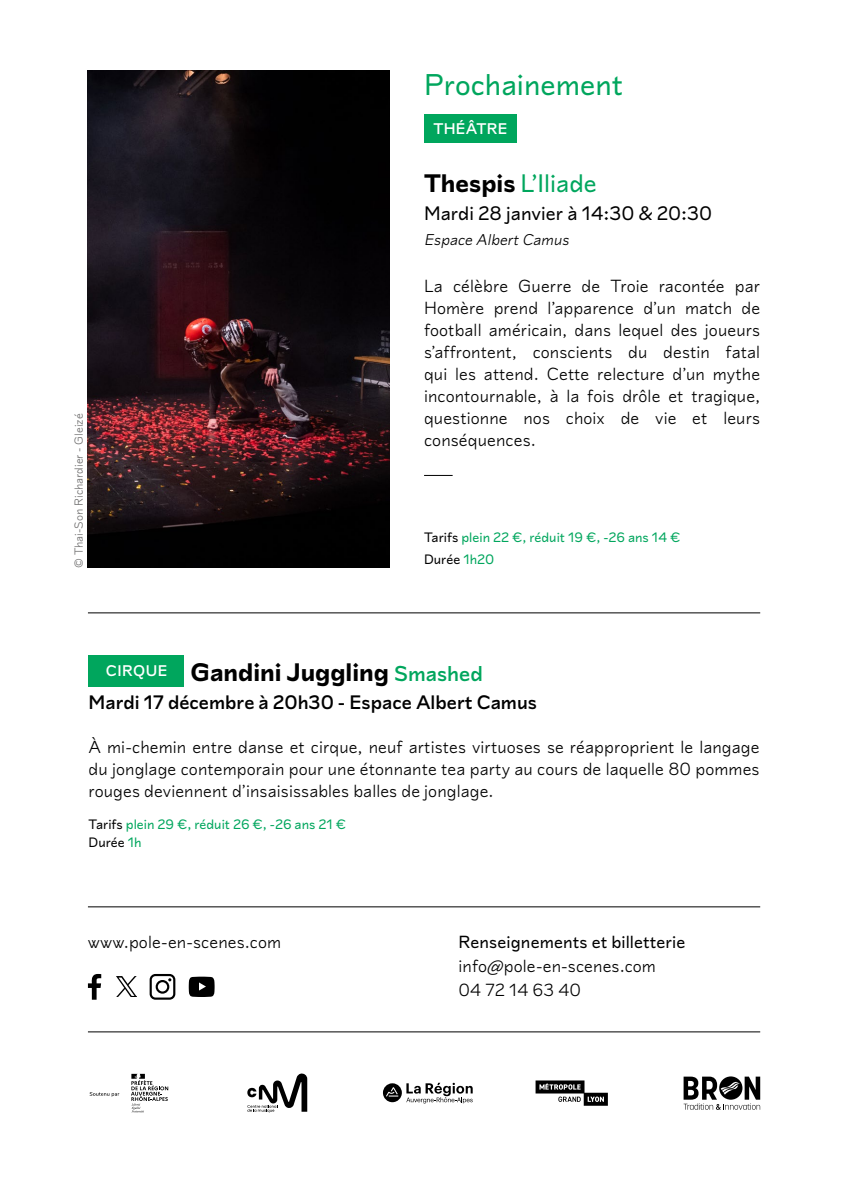
<style>
.page{position:relative;width:851px;height:1191px;background:#fff}
.page>*{position:absolute;margin:0;border:0;box-sizing:border-box;transform-origin:0 0}
.t1{font:30.8px "Lyyra Standard";color:#00a65d}
.t2{font:700 26px "Lyyra Standard";color:#000}
.t3{font:26px "Lyyra Standard";color:#00a65d}
.t4{font:500 20px "Lyyra Standard";color:#000}
.t5{font:20px "Lyyra Standard";color:#000}
.t6{font:300 18px/22px "Lyyra Standard";letter-spacing:.005em;color:#000;text-align:justify}
.t7{font:18px "Lyyra Standard";letter-spacing:.005em;color:#000}
.t8{font:italic 300 16px "Lyyra Standard";color:#000}
.t9{font:500 15.8px "Lyyra Standard";letter-spacing:.01em;color:#fff}
.t10{font:14px/18px "Lyyra Standard";color:#00a65d}
.t11{font:300 12px "Lyyra Standard";color:#706f6f}
.s1{font-weight:700;color:#000}
.s2{color:#000}
.s3{font-weight:500;font-size:22px;color:#00a65d}
</style>
<div class="page">
<svg style="left:189px;top:976px;width:25px;height:21px"></svg>
<svg style="left:88px;top:974px;width:13px;height:25px"></svg>
<svg style="left:149px;top:974px;width:27px;height:26px"></svg>
<hr style="left:88px;top:906px;width:672px;height:1px;background:#000">
<hr style="left:88px;top:1031px;width:672px;height:1px;background:#000">
<img style="left:88px;top:71px;width:301px;height:496px">
<hr style="left:88px;top:612px;width:672px;height:1px;background:#000">
<div style="left:88px;top:655px;width:96px;height:31px;background:#00a65d"></div>
<img style="left:117px;top:976px;width:20px;height:20px">
<div style="left:424px;top:114px;width:92px;height:29px;background:#00a65d"></div>
<svg style="left:424px;top:475px;width:28px;height:1px"></svg>
<svg style="left:383px;top:1082px;width:89px;height:21px"></svg>
<svg style="left:535px;top:1080px;width:72px;height:25px"></svg>
<svg style="left:683px;top:1076px;width:77px;height:33px"></svg>
<svg style="left:90px;top:1092px;width:29px;height:4px"></svg>
<svg style="left:131px;top:1073px;width:37px;height:39px"></svg>
<svg style="left:247px;top:1073px;width:60px;height:39px"></svg>
<p class="t11" style="left:72px;top:567px;width:155px;rotate:-90deg">© Thai-Son Richardier - Gleizé</p>
<h1 class="t1" style="left:424px;top:66px;width:201px">Prochainement</h1>
<p class="t9" style="left:433px;top:119px;width:75px">THÉÂTRE</p>
<h2 class="t3" style="left:424px;top:167px;width:174px"><span class="s1">Thespis</span> L’Iliade</h2>
<p class="t5" style="left:424px;top:201px;width:289px">Mardi 28 janvier à 14:30 &amp; 20:30</p>
<p class="t8" style="left:424px;top:230px;width:149px">Espace AlbertCamus</p>
<p class="t6" style="left:424px;top:274px;width:337px">La célèbre Guerre de Troie racontée par Homère prend l’apparence d’un match de football américain, dans lequel des joueurs s’affrontent, conscients du destin fatal qui les attend. Cette relecture d’un mythe incontournable, à la fois drôle et tragique, questionne nos choix de vie et leurs conséquences.</p>
<p class="t10" style="left:424px;top:526px;width:258px;line-height:22px"><span class="s2">Tarifs</span> plein 22 €, réduit 19 €, -26 ans 14 €<br><span class="s2">Durée</span> 1h20</p>
<h2 class="t2" style="left:191px;top:655px;width:294px">Gandini Juggling <span class="s3">Smashed</span></h2>
<p class="t4" style="left:88px;top:690px;width:450px">Mardi 17 décembre à 20h30 - Espace Albert Camus</p>
<p class="t6" style="left:88px;top:736px;width:672px">À mi-chemin entre danse et cirque, neuf artistes virtuoses se réapproprient le langage du jonglage contemporain pour une étonnante tea party au cours de laquelle 80 pommes rouges deviennent d’insaisissables balles de jonglage.</p>
<p class="t10" style="left:88px;top:815px;width:259px"><span class="s2">Tarifs</span> plein 29 €, réduit 26 €, -26 ans 21 €<br><span class="s2">Durée</span> 1h</p>
<p class="t9" style="left:106px;top:661px;width:63px">CIRQUE</p>
<p class="t6" style="left:88px;top:930px;width:195px">www.pole-en-scenes.com</p>
<p class="t7" style="left:458px;top:931px;width:228px">Renseignements et billetterie</p>
<p class="t6" style="left:458px;top:953px;width:199px;line-height:24px">info@pole-en-scenes.com<br>04 72 14 63 40</p>
</div>
